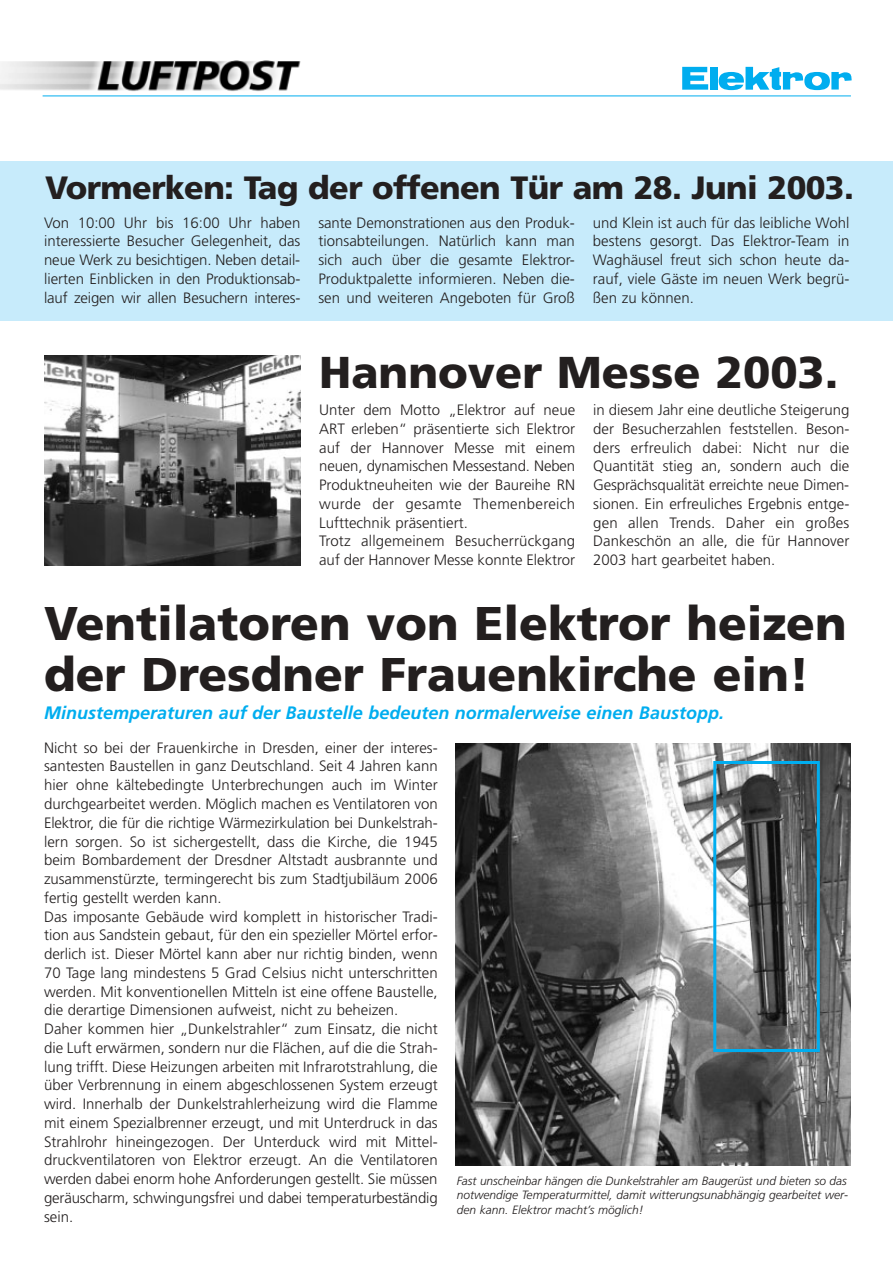
<style>
.page{position:relative;width:893px;height:1262px;background:#fff}
.page>*{position:absolute;margin:0;border:0;box-sizing:border-box;transform-origin:0 0}
.t1{font:900 47.25px/51px "Frutiger";color:#231f1f}
.t2{font:900 44.55px "Frutiger";color:#231f1f}
.t3{font:900 32.25px "Frutiger";letter-spacing:-.02em;color:#231f1f}
.t4{font:italic 700 18px "Frutiger";color:#00adef}
.t5{font:300 15px/18.8px "Frutiger";color:#231f1f;text-align:justify}
.t6{font:italic 300 12px/14.4px "Frutiger";color:#231f1f;text-align:justify}
</style>
<div class="page">
<div style="left:0;top:162px;width:892px;height:159px;background:#c7ebfb"></div>
<img style="left:0;top:60px;width:303px;height:37px">
<svg style="left:682px;top:67px;width:26px;height:23px"></svg>
<div style="left:710px;top:67px;width:7px;height:23px;background:#00adef"></div>
<svg style="left:718px;top:67px;width:134px;height:23px"></svg>
<hr style="left:43px;top:96px;width:807px;height:1px;background:#00adef">
<img style="left:44px;top:355px;width:256px;height:210px">
<img style="left:455px;top:743px;width:395px;height:422px">
<div style="left:713px;top:761px;width:106px;height:291px;border:3px solid #00adef"></div>
<h3 class="t3" style="left:45px;top:174px;width:810px">Vormerken: Tag der offenen Tür am 28. Juni 2003.</h3>
<p class="t5" style="left:44px;top:214px;width:258px">Von 10:00 Uhr bis 16:00 Uhr haben interessierte Besucher Gelegenheit, das neue Werk zu besichtigen. Neben detail&shy;lierten Einblicken in den Produktionsab&shy;lauf zeigen wir allen Besuchern interes-</p>
<p class="t5" style="left:318px;top:214px;width:258px">sante Demonstrationen aus den Produk&shy;tionsabteilungen. Natürlich kann man sich auch über die gesamte Elektror-Produktpalette informieren. Neben die&shy;sen und weiteren Angeboten für Groß</p>
<p class="t5" style="left:593px;top:214px;width:258px">und Klein ist auch für das leibliche Wohl bestens gesorgt. Das Elektror-Team in Waghäusel freut sich schon heute da&shy;rauf, viele Gäste im neuen Werk begrü&shy;ßen zu können.</p>
<h2 class="t2" style="left:319px;top:354px;width:521px">Hannover Messe 2003.</h2>
<p class="t5" style="left:319px;top:402px;width:257px;text-align:left">Unter dem Motto „Elektror auf neue ART erleben“ präsentierte sich Elektror auf der Hannover Messe mit einem neuen, dynamischen Messestand. Neben Produktneuheiten wie der Baureihe RN wurde der gesamte Themenbereich Lufttechnik präsentiert.<br>Trotz allgemeinem Besucherrückgang auf der Hannover Messe konnte Elektror</p>
<p class="t5" style="left:593px;top:402px;width:257px">in diesem Jahr eine deutliche Steigerung der Besucherzahlen feststellen. Beson&shy;ders erfreulich dabei: Nicht nur die Quantität stieg an, sondern auch die Gesprächsqualität erreichte neue Dimen&shy;sionen. Ein erfreuliches Ergebnis entge&shy;gen allen Trends. Daher ein großes Dankeschön an alle, die für Hannover 2003 hart gearbeitet haben.</p>
<h1 class="t1" style="left:44px;top:601px;width:804px">Ventilatoren von Elektror heizen der Dresdner Frauenkirche ein!</h1>
<p class="t4" style="left:44px;top:705px;width:681px">Minustemperaturen auf der Baustelle bedeuten normalerweise einen Baustopp.</p>
<p class="t5" style="left:44px;top:739px;width:395px;text-align:left">Nicht so bei der Frauenkirche in Dresden, einer der interes&shy;santesten Baustellen in ganz Deutschland. Seit 4 Jahren kann hier ohne kältebedingte Unterbrechungen auch im Winter durchgearbeitet werden. Möglich machen es Ventilatoren von Elektror, die für die richtige Wärmezirkulation bei Dunkelstrah&shy;lern sorgen. So ist sichergestellt, dass die Kirche, die 1945 beim Bombardement der Dresdner Altstadt ausbrannte und zusammenstürzte, termingerecht bis zum Stadtjubiläum 2006 fertig gestellt werden kann.<br>Das imposante Gebäude wird komplett in historischer Tradi&shy;tion aus Sandstein gebaut, für den ein spezieller Mörtel erfor&shy;derlich ist. Dieser Mörtel kann aber nur richtig binden, wenn 70 Tage lang mindestens 5 Grad Celsius nicht unterschritten werden. Mit konventionellen Mitteln ist eine offene Baustelle, die derartige Dimensionen aufweist, nicht zu beheizen.<br>Daher kommen hier „Dunkelstrahler“ zum Einsatz, die nicht die Luft erwärmen, sondern nur die Flächen, auf die die Strah&shy;lung trifft. Diese Heizungen arbeiten mit Infrarotstrahlung, die über Verbrennung in einem abgeschlossenen System erzeugt wird. Innerhalb der Dunkelstrahlerheizung wird die Flamme mit einem Spezialbrenner erzeugt, und mit Unterdruck in das Strahlrohr hineingezogen. Der Unterduck wird mit Mittel&shy;druckventilatoren von Elektror erzeugt. An die Ventilatoren werden dabei enorm hohe Anforderungen gestellt. Sie müssen geräuscharm, schwingungsfrei und dabei temperaturbeständig sein.</p>
<p class="t6" style="left:456px;top:1174px;width:393px">Fast unscheinbar hängen die Dunkelstrahler am Baugerüst und bieten so das notwendige Temperaturmittel, damit witterungsunabhängig gearbeitet wer&shy;den kann. Elektror macht’s möglich!</p>
</div>
